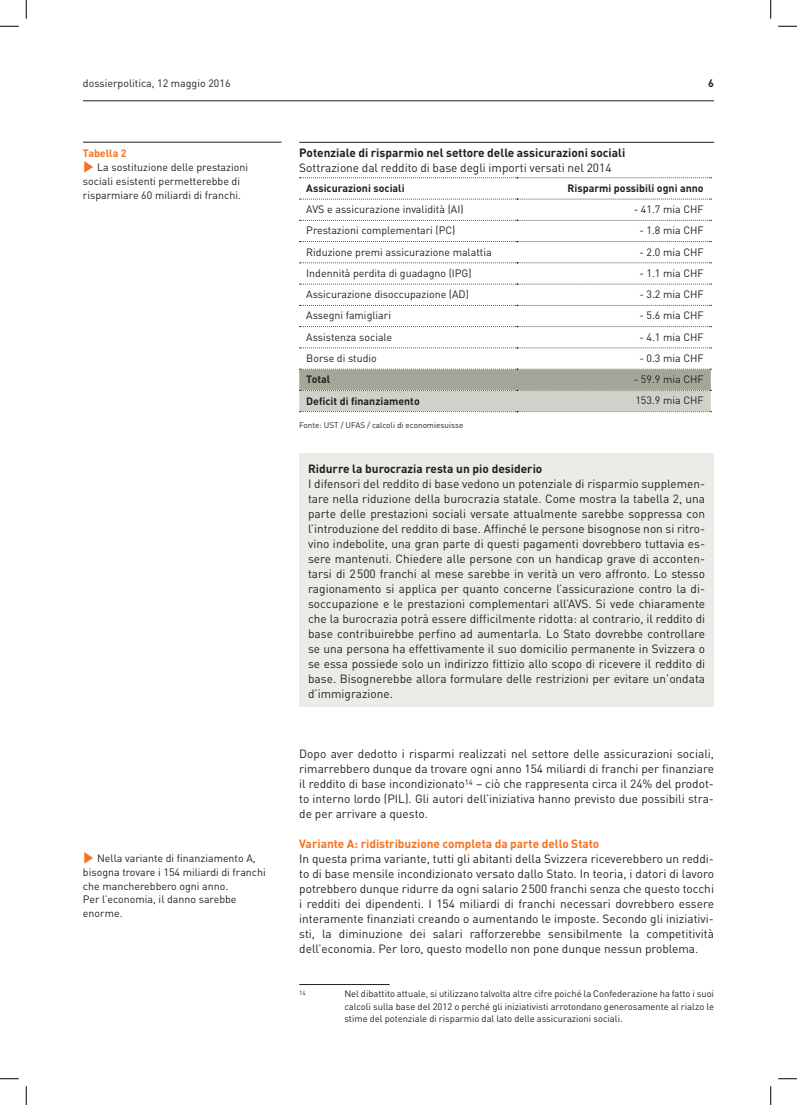
<style>
.page{position:relative;width:797px;height:1105px;background:#fff}
.page>*{position:absolute;margin:0;border:0;box-sizing:border-box;transform-origin:0 0}
.t1{font:11.88px/15px "DIN";color:#231f20;text-align:justify}
.t2{font:700 11.88px "DIN";color:#231f20}
.t3{font:700 11.88px "DIN";color:#f47321}
.t4{font:10.62px/13.8px "DIN";color:#231f20}
.t5{font:700 10.62px "DIN";color:#231f20}
.t6{font:700 10.62px "DIN";color:#f47321}
.t7{font:9.38px/12.5px "DIN";color:#231f20;text-align:justify}
.t8{font:8.12px "DIN";color:#231f20}
.t9{font:6.12px "DIN";color:#231f20}
.s1{color:#f47321}
</style>
<div class="page">
<hr style="left:83px;top:101px;width:631px;height:1px;background:#231f20">
<hr style="left:299px;top:142px;width:415px;height:1px;background:#231f20">
<svg style="left:299px;top:177px;width:412px;height:1px"></svg>
<svg style="left:299px;top:199px;width:412px;height:1px"></svg>
<svg style="left:299px;top:220px;width:412px;height:1px"></svg>
<svg style="left:299px;top:241px;width:412px;height:1px"></svg>
<svg style="left:299px;top:263px;width:412px;height:1px"></svg>
<svg style="left:299px;top:284px;width:412px;height:1px"></svg>
<svg style="left:299px;top:305px;width:412px;height:1px"></svg>
<svg style="left:299px;top:326px;width:412px;height:1px"></svg>
<svg style="left:299px;top:348px;width:412px;height:1px"></svg>
<svg style="left:299px;top:369px;width:412px;height:43px;background:#b8b8ae"></svg>
<hr style="left:83px;top:142px;width:198px;height:1px;background:#231f20">
<div style="left:299px;top:453px;width:415px;height:254px;background:#ebebe8"></div>
<hr style="left:299px;top:984px;width:90px;height:1px;background:#231f20">
<svg style="left:0;top:25px;width:19px;height:2px"></svg>
<svg style="left:778px;top:25px;width:19px;height:2px"></svg>
<svg style="left:0;top:1078px;width:19px;height:1px"></svg>
<svg style="left:778px;top:1078px;width:19px;height:1px"></svg>
<svg style="left:25px;top:0;width:2px;height:19px"></svg>
<svg style="left:25px;top:1086px;width:2px;height:19px"></svg>
<svg style="left:770px;top:0;width:1px;height:19px"></svg>
<svg style="left:770px;top:1086px;width:1px;height:19px"></svg>
<p class="t4" style="left:83px;top:76px;width:149px">dossierpolitica, 12 maggio 2016</p>
<p class="t5" style="left:708px;top:76px;width:7px">6</p>
<p class="t6" style="left:83px;top:147px;width:45px">Tabella 2</p>
<p class="t4" style="left:83px;top:160px;width:167px"><span class="s1">✓</span> La sostituzione delle prestazioni sociali esistenti permetterebbe di risparmiare 60 miliardi di franchi.</p>
<p class="t4" style="left:83px;top:851px;width:184px"><span class="s1">✓</span> Nella variante di finanziamento A, bisogna trovare i 154 miliardi di franchi che mancherebbero ogni anno.<br>Per l’economia, il danno sarebbe enorme.</p>
<p class="t2" style="left:299px;top:145px;width:327px">Potenziale di risparmio nel settore delle assicurazioni sociali</p>
<p class="t1" style="left:299px;top:160px;width:314px">Sottrazione dal reddito di base degli importi versati nel 2014</p>
<p class="t5" style="left:306px;top:181px;width:100px">Assicurazioni sociali</p>
<p class="t5" style="left:567px;top:181px;width:138px">Risparmi possibili ogni anno</p>
<p class="t4" style="left:306px;top:202px;width:159px">AVS e assicurazione invalidità (AI)</p>
<p class="t4" style="left:633px;top:202px;width:71px">- 41.7 mia CHF</p>
<p class="t4" style="left:306px;top:223px;width:151px">Prestazioni complementari (PC)</p>
<p class="t4" style="left:639px;top:223px;width:66px">- 1.8 mia CHF</p>
<p class="t4" style="left:306px;top:245px;width:187px">Riduzione premi assicurazione malattia</p>
<p class="t4" style="left:639px;top:245px;width:66px">- 2.0 mia CHF</p>
<p class="t4" style="left:306px;top:266px;width:167px">Indennità perdita di guadagno (IPG)</p>
<p class="t4" style="left:639px;top:266px;width:66px">- 1.1 mia CHF</p>
<p class="t4" style="left:306px;top:287px;width:164px">Assicurazione disoccupazione (AD)</p>
<p class="t4" style="left:639px;top:287px;width:66px">- 3.2 mia CHF</p>
<p class="t4" style="left:306px;top:308px;width:86px">Assegni famigliari</p>
<p class="t4" style="left:639px;top:308px;width:66px">- 5.6 mia CHF</p>
<p class="t4" style="left:306px;top:330px;width:87px">Assistenza sociale</p>
<p class="t4" style="left:639px;top:330px;width:66px">- 4.1 mia CHF</p>
<p class="t4" style="left:306px;top:351px;width:72px">Borse di studio</p>
<p class="t4" style="left:639px;top:351px;width:66px">- 0.3 mia CHF</p>
<p class="t5" style="left:306px;top:372px;width:25px">Total</p>
<p class="t4" style="left:633px;top:372px;width:71px">- 59.9 mia CHF</p>
<p class="t5" style="left:306px;top:394px;width:115px">Deficit di finanziamento</p>
<p class="t4" style="left:635px;top:393px;width:70px">153.9 mia CHF</p>
<p class="t8" style="left:299px;top:419px;width:166px">Fonte: UST / UFAS / calcoli di economiesuisse</p>
<p class="t2" style="left:308px;top:460px;width:236px">Ridurre la burocrazia resta un pio desiderio</p>
<p class="t1" style="left:308px;top:475px;width:398px">I difensori del reddito di base vedono un potenziale di risparmio supplemen&shy;tare nella riduzione della burocrazia statale. Come mostra la tabella 2, una parte delle prestazioni sociali versate attualmente sarebbe soppressa con l’introduzione del reddito di base. Affinché le persone bisognose non si ritro&shy;vino indebolite, una gran parte di questi pagamenti dovrebbero tuttavia es&shy;sere mantenuti. Chiedere alle persone con un handicap grave di acconten&shy;tarsi di 2500 franchi al mese sarebbe in verità un vero affronto. Lo stesso ragionamento si applica per quanto concerne l’assicurazione contro la di&shy;soccupazione e le prestazioni complementari all’AVS. Si vede chiaramente che la burocrazia potrà essere difficilmente ridotta: al contrario, il reddito di base contribuirebbe perfino ad aumentarla. Lo Stato dovrebbe controllare se una persona ha effettivamente il suo domicilio permanente in Svizzera o se essa possiede solo un indirizzo fittizio allo scopo di ricevere il reddito di base. Bisognerebbe allora formulare delle restrizioni per evitare un’ondata d’immigrazione.</p>
<p class="t1" style="left:299px;top:745px;width:416px">Dopo aver dedotto i risparmi realizzati nel settore delle assicurazioni sociali, rimarrebbero dunque da trovare ogni anno 154 miliardi di franchi per finanziare il reddito di base incondizionato<sup>14</sup> – ciò che rappresenta circa il 24% del prodot&shy;to interno lordo (PIL). Gli autori dell’iniziativa hanno previsto due possibili stra&shy;de per arrivare a questo.</p>
<p class="t3" style="left:299px;top:835px;width:302px">Variante A: ridistribuzione completa da parte dello Stato</p>
<p class="t1" style="left:299px;top:850px;width:416px">In questa prima variante, tutti gli abitanti della Svizzera riceverebbero un reddi&shy;to di base mensile incondizionato versato dallo Stato. In teoria, i datori di lavoro potrebbero dunque ridurre da ogni salario 2500 franchi senza che questo tocchi i redditi dei dipendenti. I 154 miliardi di franchi necessari dovrebbero essere interamente finanziati creando o aumentando le imposte. Secondo gli iniziativi&shy;sti, la diminuzione dei salari rafforzerebbe sensibilmente la competitività dell’economia. Per loro, questo modello non pone dunque nessun problema.</p>
<p class="t9" style="left:299px;top:989px;width:8px">14</p>
<p class="t7" style="left:344px;top:987px;width:371px">Nel dibattito attuale, si utilizzano talvolta altre cifre poiché la Confederazione ha fatto i suoi calcoli sulla base del 2012 o perché gli iniziativisti arrotondano generosamente al rialzo le stime del potenziale di risparmio dal lato delle assicurazioni sociali.</p>
</div>
